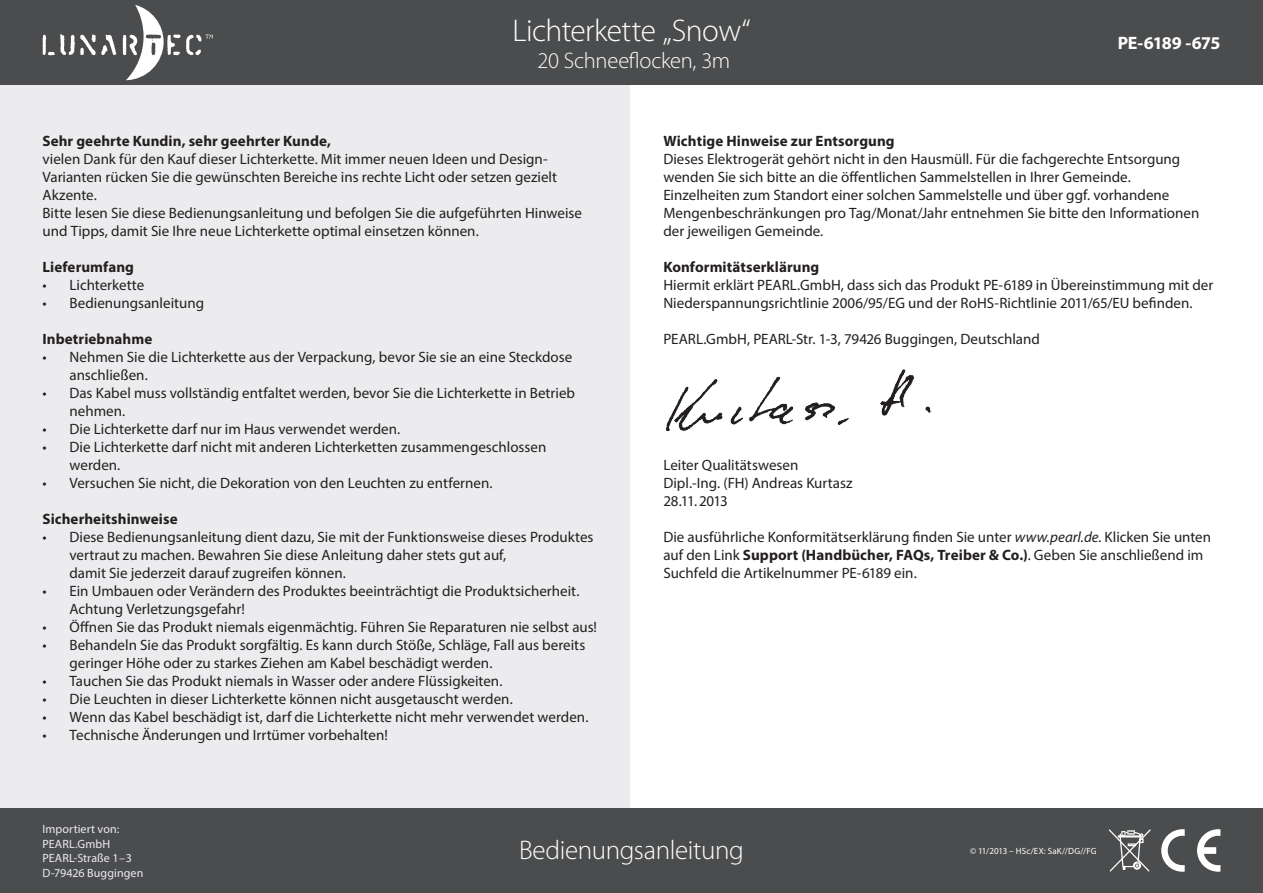
<style>
.page{position:relative;width:1263px;height:893px;background:#fff}
.page>*{position:absolute;margin:0;border:0;box-sizing:border-box;transform-origin:0 0}
.t1{font:300 31.5px "Myriad Pro";letter-spacing:-.02em;color:#fff}
.t2{font:300 27px "Myriad Pro";letter-spacing:-.015em;color:#fff}
.t3{font:300 22.5px "Myriad Pro";letter-spacing:-.015em;color:#fff}
.t4{font:700 18px "Myriad Pro";letter-spacing:-.04em;color:#fff}
.t5{font:15px/18px "Myriad Pro";color:#231f20}
.t6{font:700 15px "Myriad Pro";letter-spacing:.005em;color:#231f20}
.t7{font:12px/14.4px "Myriad Pro";letter-spacing:.01em;color:#ececee}
.t8{font:9px "Myriad Pro";letter-spacing:.015em;color:#fff}
.s1{font-style:italic}
.s2{font-weight:700}
</style>
<div class="page">
<div style="left:0;top:0;width:629px;height:893px;background:#ececee"></div>
<div style="left:0;top:0;width:1263px;height:85px;background:#4b4c4d"></div>
<div style="left:0;top:808px;width:1263px;height:85px;background:#4b4c4d"></div>
<img style="left:666px;top:369px;width:265px;height:62px">
<svg style="left:1161px;top:829px;width:24px;height:43px"></svg>
<svg style="left:1197px;top:829px;width:23px;height:43px"></svg>
<svg style="left:1109px;top:829px;width:42px;height:43px"></svg>
<svg style="left:43px;top:34px;width:73px;height:21px"></svg>
<svg style="left:123px;top:5px;width:90px;height:75px"></svg>
<h1 class="t1" style="left:512px;top:13px;width:240px">Lichterkette „Snow“</h1>
<h3 class="t3" style="left:538px;top:48px;width:194px">20 Schneeflocken, 3m</h3>
<p class="t4" style="left:1118px;top:31px;width:104px">PE-6189 -675</p>
<p class="t6" style="left:43px;top:131px;width:290px">Sehr geehrte Kundin, sehr geehrter Kunde,</p>
<p class="t5" style="left:43px;top:149px;width:541px">vielen Dank für den Kauf dieser Lichterkette. Mit immer neuen Ideen und Design-Varianten rücken Sie die gewünschten Bereiche ins rechte Licht oder setzen gezielt Akzente.<br>Bitte lesen Sie diese Bedienungsanleitung und befolgen Sie die aufgeführten Hinweise und Tipps, damit Sie Ihre neue Lichterkette optimal einsetzen können.</p>
<p class="t6" style="left:43px;top:257px;width:93px">Lieferumfang</p>
<p class="t5" style="left:43px;top:275px;width:103px">• Lichterkette</p>
<p class="t5" style="left:43px;top:293px;width:163px">• Bedienungsanleitung</p>
<p class="t6" style="left:43px;top:329px;width:111px">Inbetriebnahme</p>
<p class="t5" style="left:70px;top:347px;width:504px;text-indent:-27px">• Nehmen Sie die Lichterkette aus der Verpackung, bevor Sie sie an eine Steckdose anschließen.</p>
<p class="t5" style="left:70px;top:383px;width:507px;text-indent:-27px">• Das Kabel muss vollständig entfaltet werden, bevor Sie die Lichterkette in Betrieb nehmen.</p>
<p class="t5" style="left:43px;top:419px;width:359px">• Die Lichterkette darf nur im Haus verwendet werden.</p>
<p class="t5" style="left:70px;top:437px;width:478px;text-indent:-27px">• Die Lichterkette darf nicht mit anderen Lichterketten zusammengeschlossen werden.</p>
<p class="t5" style="left:43px;top:473px;width:452px">• Versuchen Sie nicht, die Dekoration von den Leuchten zu entfernen.</p>
<p class="t6" style="left:43px;top:509px;width:137px">Sicherheitshinweise</p>
<p class="t5" style="left:70px;top:527px;width:525px;text-indent:-27px">• Diese Bedienungsanleitung dient dazu, Sie mit der Funktionsweise dieses Produktes vertraut zu machen. Bewahren Sie diese Anleitung daher stets gut auf,<br>damit Sie jederzeit darauf zugreifen können.</p>
<p class="t5" style="left:70px;top:581px;width:511px;text-indent:-27px">• Ein Umbauen oder Verändern des Produktes beeinträchtigt die Produktsicherheit.<br>Achtung Verletzungsgefahr!</p>
<p class="t5" style="left:43px;top:617px;width:556px">• Öffnen Sie das Produkt niemals eigenmächtig. Führen Sie Reparaturen nie selbst aus!</p>
<p class="t5" style="left:70px;top:635px;width:517px;text-indent:-27px">• Behandeln Sie das Produkt sorgfältig. Es kann durch Stöße, Schläge, Fall aus bereits geringer Höhe oder zu starkes Ziehen am Kabel beschädigt werden.</p>
<p class="t5" style="left:43px;top:671px;width:461px">• Tauchen Sie das Produkt niemals in Wasser oder andere Flüssigkeiten.</p>
<p class="t5" style="left:43px;top:689px;width:472px">• Die Leuchten in dieser Lichterkette können nicht ausgetauscht werden.</p>
<p class="t5" style="left:43px;top:707px;width:547px">• Wenn das Kabel beschädigt ist, darf die Lichterkette nicht mehr verwendet werden.</p>
<p class="t5" style="left:43px;top:725px;width:347px">• Technische Änderungen und Irrtümer vorbehalten!</p>
<p class="t6" style="left:663px;top:131px;width:233px">Wichtige Hinweise zur Entsorgung</p>
<p class="t5" style="left:663px;top:149px;width:538px">Dieses Elektrogerät gehört nicht in den Hausmüll. Für die fachgerechte Entsorgung wenden Sie sich bitte an die öffentlichen Sammelstellen in Ihrer Gemeinde.<br>Einzelheiten zum Standort einer solchen Sammelstelle und über ggf. vorhandene Mengenbeschränkungen pro Tag/Monat/Jahr entnehmen Sie bitte den Informationen der jeweiligen Gemeinde.</p>
<p class="t6" style="left:663px;top:257px;width:157px">Konformitätserklärung</p>
<p class="t5" style="left:663px;top:275px;width:551px">Hiermit erklärt PEARL.GmbH, dass sich das Produkt PE-6189 in Übereinstimmung mit der<br>Niederspannungsrichtlinie 2006/95/EG und der RoHS-Richtlinie 2011/65/EU befinden.</p>
<p class="t5" style="left:663px;top:329px;width:378px">PEARL.GmbH, PEARL-Str. 1-3, 79426 Buggingen, Deutschland</p>
<p class="t5" style="left:663px;top:455px;width:191px">Leiter Qualitätswesen<br>Dipl.-Ing. (FH) Andreas Kurtasz<br>28.11. 2013</p>
<p class="t5" style="left:663px;top:527px;width:549px">Die ausführliche Konformitätserklärung finden Sie unter <span class="s1">www.pearl.de.</span> Klicken Sie unten auf den Link <span class="s2">Support (Handbücher, FAQs, Treiber &amp; Co.)</span>. Geben Sie anschließend im<br>Suchfeld die Artikelnummer PE-6189 ein.</p>
<p class="t7" style="left:43px;top:822px;width:102px">Importiert von:<br>PEARL.GmbH<br>PEARL-Straße 1–3<br>D-79426 Buggingen</p>
<h2 class="t2" style="left:519px;top:835px;width:226px">Bedienungsanleitung</h2>
<p class="t8" style="left:970px;top:845px;width:128px">© 11/2013 – HSc/EX: SaK//DG//FG</p>
</div>
